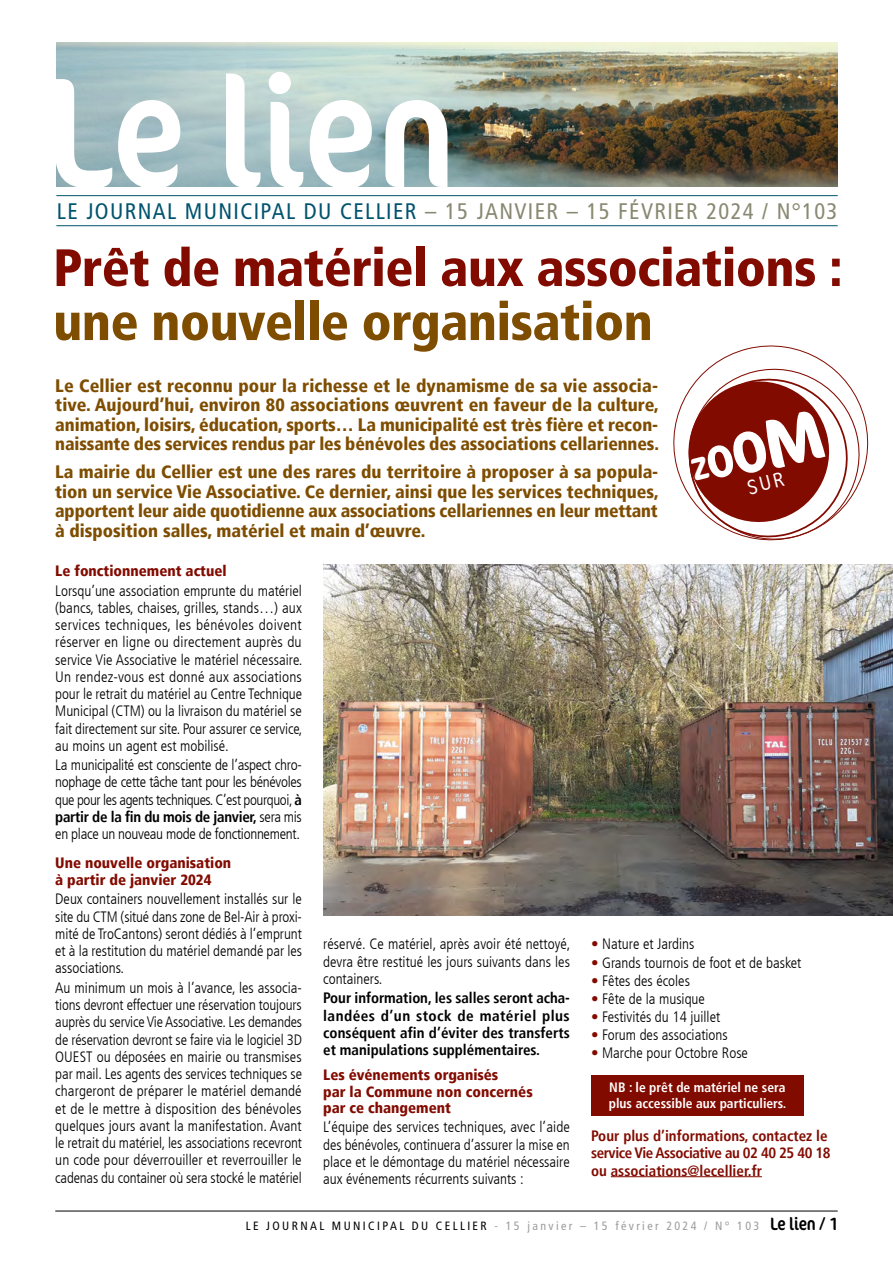
<style>
.page{position:relative;width:893px;height:1263px;background:#fff}
.page>*{position:absolute;margin:0;border:0;box-sizing:border-box;transform-origin:0 0}
.t1{font:900 condensed 52.5px "Frutiger LT";letter-spacing:-.01em;color:#820b00}
.t2{font:900 condensed 52.5px "Frutiger LT";letter-spacing:-.01em;color:#7e4d00}
.t3{font:condensed 22.5px "Frutiger LT";letter-spacing:.06em;color:#898871}
.t4{font:900 condensed 18px/19.5px "Frutiger LT";letter-spacing:-.005em;color:#7e4d00;text-align:justify}
.t5{font:300 condensed 15px/17.2px "Frutiger LT";color:#000;text-align:justify}
.t6{font:700 condensed 15px/17.2px "Frutiger LT";color:#000;text-align:justify}
.t7{font:900 condensed 15px/16.5px "Frutiger LT";color:#820b00}
.t8{font:700 condensed 15px/17.2px "Frutiger LT";color:#820b00}
.t9{font:700 condensed 13.5px/16.5px "Frutiger LT";color:#fff}
.t10{font:condensed 12px "Frutiger LT";letter-spacing:.2em;color:#9c9c9d}
.s1{color:#00536e}
.s2{font-weight:700}
.s3{color:#820b00}
.s4{color:#000}
.s5{font-family:"Cocon Pro";font-size:18px;color:#000}
</style>
<div class="page">
<hr style="left:55px;top:1211px;width:783px;height:1px;background:#000">
<img style="left:56px;top:43px;width:782px;height:143px">
<svg style="left:56px;top:72px;width:391px;height:115px"></svg>
<hr style="left:56px;top:195px;width:782px;height:1px;background:#00536e">
<hr style="left:56px;top:225px;width:782px;height:1px;background:#00536e">
<img style="left:323px;top:565px;width:570px;height:350px">
<hr style="left:611px;top:1176px;width:151px;height:1px;background:#820b00">
<div style="left:591px;top:1075px;width:213px;height:40px;background:#820b00"></div>
<svg style="left:673px;top:345px;width:196px;height:133px"></svg>
<svg style="left:680px;top:360px;width:188px;height:181px"></svg>
<h2 class="t3" style="left:57px;top:198px;width:782px"><span class="s1">LE JOURNAL MUNICIPAL DU CELLIER</span> – 15 JANVIER – 15 FÉVRIER 2024 / N°103</h2>
<h1 class="t1" style="left:53px;top:236px;width:791px">Prêt de matériel aux associations :</h1>
<h1 class="t2" style="left:53px;top:290px;width:601px">une nouvelle organisation</h1>
<p class="t4" style="left:55px;top:375px;width:605px">Le Cellier est reconnu pour la richesse et le dynamisme de sa vie associa&shy;tive. Aujourd’hui, environ 80 associations œuvrent en faveur de la culture, animation, loisirs, éducation, sports… La municipalité est très fière et recon&shy;naissante des services rendus par les bénévoles des associations cellariennes.</p>
<p class="t4" style="left:55px;top:462px;width:605px">La mairie du Cellier est une des rares du territoire à proposer à sa popula&shy;tion un service Vie Associative. Ce dernier, ainsi que les services techniques, apportent leur aide quotidienne aux associations cellariennes en leur mettant à disposition salles, matériel et main d’œuvre.</p>
<p class="t7" style="left:55px;top:563px;width:173px">Le fonctionnement actuel</p>
<p class="t5" style="left:55px;top:582px;width:249px">Lorsqu’une association emprunte du matériel (bancs, tables, chaises, grilles, stands…) aux services techniques, Ies bénévoles doivent réserver en ligne ou directement auprès du service Vie Associative le matériel nécessaire.<br>Un rendez-vous est donné aux associations pour le retrait du matériel au Centre Technique Municipal (CTM) ou la livraison du matériel se fait directement sur site. Pour assurer ce service, au moins un agent est mobilisé.</p>
<p class="t5" style="left:55px;top:757px;width:248px">La municipalité est consciente de l’aspect chro&shy;nophage de cette tâche tant pour les bénévoles que pour les agents techniques. C’est pourquoi, <span class="s2">à partir de la fin du mois de janvier,</span> sera mis en place un nouveau mode de fonctionnement.</p>
<p class="t7" style="left:55px;top:855px;width:178px">Une nouvelle organisation à partir de janvier 2024</p>
<p class="t5" style="left:55px;top:891px;width:248px">Deux containers nouvellement installés sur le site du CTM (situé dans zone de Bel-Air à proxi&shy;mité de TroCantons) seront dédiés à l’emprunt et à la restitution du matériel demandé par les associations.</p>
<p class="t5" style="left:55px;top:979px;width:248px">Au minimum un mois à l’avance, les associa&shy;tions devront effectuer une réservation toujours auprès du service Vie Associative. Les demandes de réservation devront se faire via le logiciel 3D OUEST ou déposées en mairie ou transmises par mail. Les agents des services techniques se chargeront de préparer le matériel demandé et de le mettre à disposition des bénévoles quelques jours avant la manifestation. Avant le retrait du matériel, les associations recevront un code pour déverrouiller et reverrouiller le cadenas du container où sera stocké le matériel</p>
<p class="t5" style="left:323px;top:936px;width:249px">réservé. Ce matériel, après avoir été nettoyé, devra être restitué les jours suivants dans les containers.</p>
<p class="t6" style="left:323px;top:989px;width:248px">Pour information, les salles seront acha&shy;landées d’un stock de matériel plus conséquent afin d’éviter des transferts et manipulations supplémentaires.</p>
<p class="t7" style="left:323px;top:1066px;width:211px">Les événements organisés<br>par la Commune non concernés par ce changement</p>
<p class="t5" style="left:323px;top:1119px;width:248px">L’équipe des services techniques, avec l’aide des bénévoles, continuera d’assurer la mise en place et le démontage du matériel nécessaire aux événements récurrents suivants :</p>
<p class="t5" style="left:591px;top:936px;width:105px"><span class="s3">•</span> Nature et Jardins</p>
<p class="t5" style="left:591px;top:954px;width:212px"><span class="s3">•</span> Grands tournois de foot et de basket</p>
<p class="t5" style="left:591px;top:972px;width:100px"><span class="s3">•</span> Fêtes des écoles</p>
<p class="t5" style="left:591px;top:990px;width:115px"><span class="s3">•</span> Fête de la musique</p>
<p class="t5" style="left:591px;top:1008px;width:131px"><span class="s3">•</span> Festivités du 14 juillet</p>
<p class="t5" style="left:591px;top:1026px;width:138px"><span class="s3">•</span> Forum des associations</p>
<p class="t5" style="left:591px;top:1044px;width:158px"><span class="s3">•</span> Marche pour Octobre Rose</p>
<p class="t9" style="left:609px;top:1079px;width:179px">NB : le prêt de matériel ne sera plus accessible aux particuliers.</p>
<p class="t8" style="left:591px;top:1127px;width:241px">Pour plus d’informations, contactez le service Vie Associative au 02 40 25 40 18 ou associations@lecellier.fr</p>
<p class="t10" style="left:246px;top:1219px;width:593px"><span class="s4">LE JOURNAL MUNICIPAL DU CELLIER</span> - 15 janvier – 15 février 2024 / N° 103 <span class="s5">Le lien / 1</span></p>
</div>
